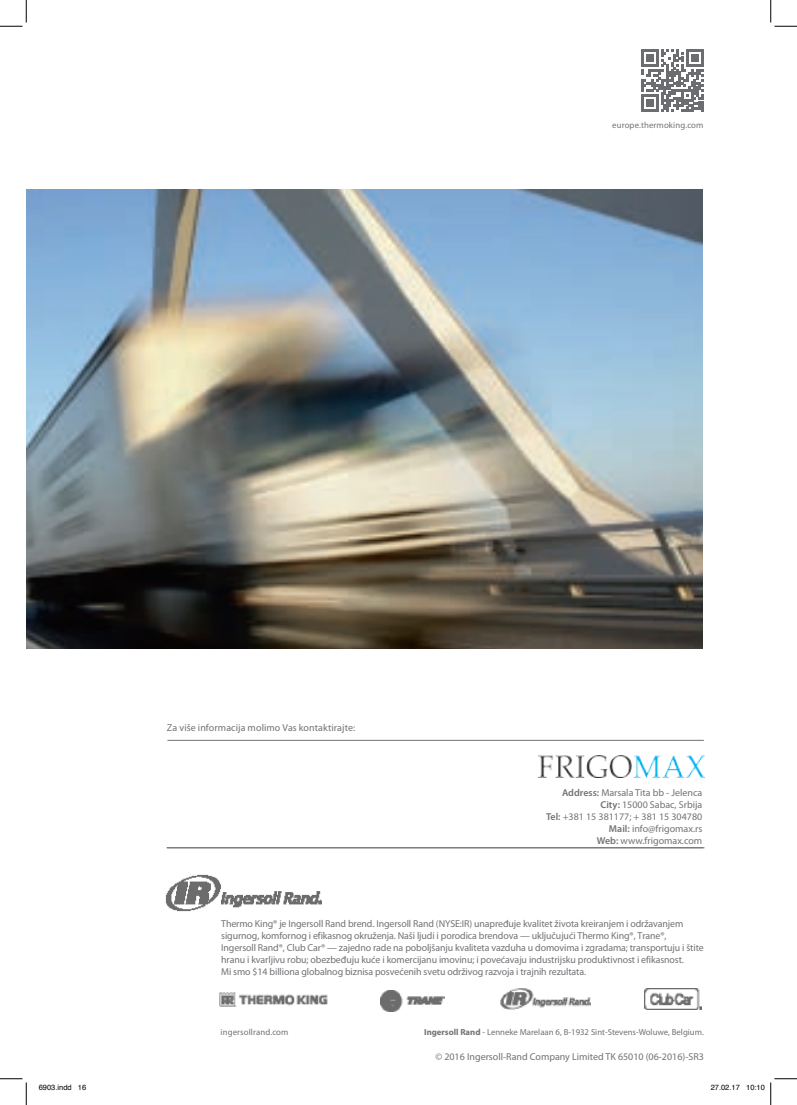
<style>
.page{position:relative;width:797px;height:1105px;background:#fff}
.page>*{position:absolute;margin:0;border:0;box-sizing:border-box;transform-origin:0 0}
.t1{font:10px/12px "Myriad Pro";letter-spacing:-.01em;color:#717275}
.t2{font:8.75px "Myriad Pro";color:#717275}
.t3{font:7.5px "Helvetica";color:#000}
.s1{font-weight:600}
.s2{font-weight:700}
</style>
<div class="page">
<img style="left:26px;top:189px;width:676px;height:459px">
<hr style="left:167px;top:740px;width:537px;height:1px;background:#717275">
<hr style="left:167px;top:847px;width:537px;height:1px;background:#717275">
<img style="left:165px;top:874px;width:156px;height:38px">
<img style="left:644px;top:988px;width:57px;height:22px">
<img style="left:381px;top:990px;width:64px;height:21px">
<img style="left:220px;top:993px;width:107px;height:14px">
<img style="left:500px;top:988px;width:90px;height:22px">
<svg style="left:641px;top:49px;width:62px;height:63px"></svg>
<img style="left:538px;top:756px;width:166px;height:21px">
<svg style="left:0;top:0;width:27px;height:27px"></svg>
<svg style="left:0;top:1078px;width:27px;height:27px"></svg>
<svg style="left:770px;top:0;width:27px;height:27px"></svg>
<svg style="left:770px;top:1078px;width:27px;height:27px"></svg>
<p class="t2" style="left:612px;top:121px;width:93px">europe.thermoking.com</p>
<p class="t1" style="left:167px;top:722px;width:190px">Za više informacija molimo Vas kontaktirajte:</p>
<p class="t1" style="left:546px;top:787px;width:158px;text-align:right"><span class="s1">Address:</span> Marsala Tita bb - Jelenca<br><span class="s1">City:</span> 15000 Sabac, Srbija<br><span class="s1">Tel:</span> +381 15 381177; + 381 15 304780<br><span class="s1">Mail:</span> info@frigomax.rs<br><span class="s1">Web:</span> www.frigomax.com</p>
<p class="t1" style="left:221px;top:918px;width:484px">Thermo King® je Ingersoll Rand brend. Ingersoll Rand (NYSE:IR) unapređuje kvalitet života kreiranjem i održavanjem sigurnog, komfornog i efikasnog okruženja. Naši ljudi i porodica brendova — uključujući Thermo King®, Trane®, Ingersoll Rand®, Club Car® — zajedno rade na poboljšanju kvaliteta vazduha u domovima i zgradama; transportuju i štite hranu i kvarljivu robu; obezbeđuju kuće i komercijanu imovinu; i povećavaju industrijsku produktivnost i efikasnost.<br>Mi smo $14 billiona globalnog biznisa posvećenih svetu održivog razvoja i trajnih rezultata.</p>
<p class="t2" style="left:220px;top:1027px;width:69px">ingersollrand.com</p>
<p class="t2" style="left:424px;top:1027px;width:281px"><span class="s2">Ingersoll Rand</span> - Lenneke Marelaan 6, B-1932 Sint-Stevens-Woluwe, Belgium.</p>
<p class="t1" style="left:435px;top:1051px;width:270px">© 2016 Ingersoll-Rand Company Limited TK 65010 (06-2016)-SR3</p>
<p class="t3" style="left:39px;top:1081px;width:49px">6903.indd 16</p>
<p class="t3" style="left:710px;top:1081px;width:56px">27.02.17 10:10</p>
</div>
